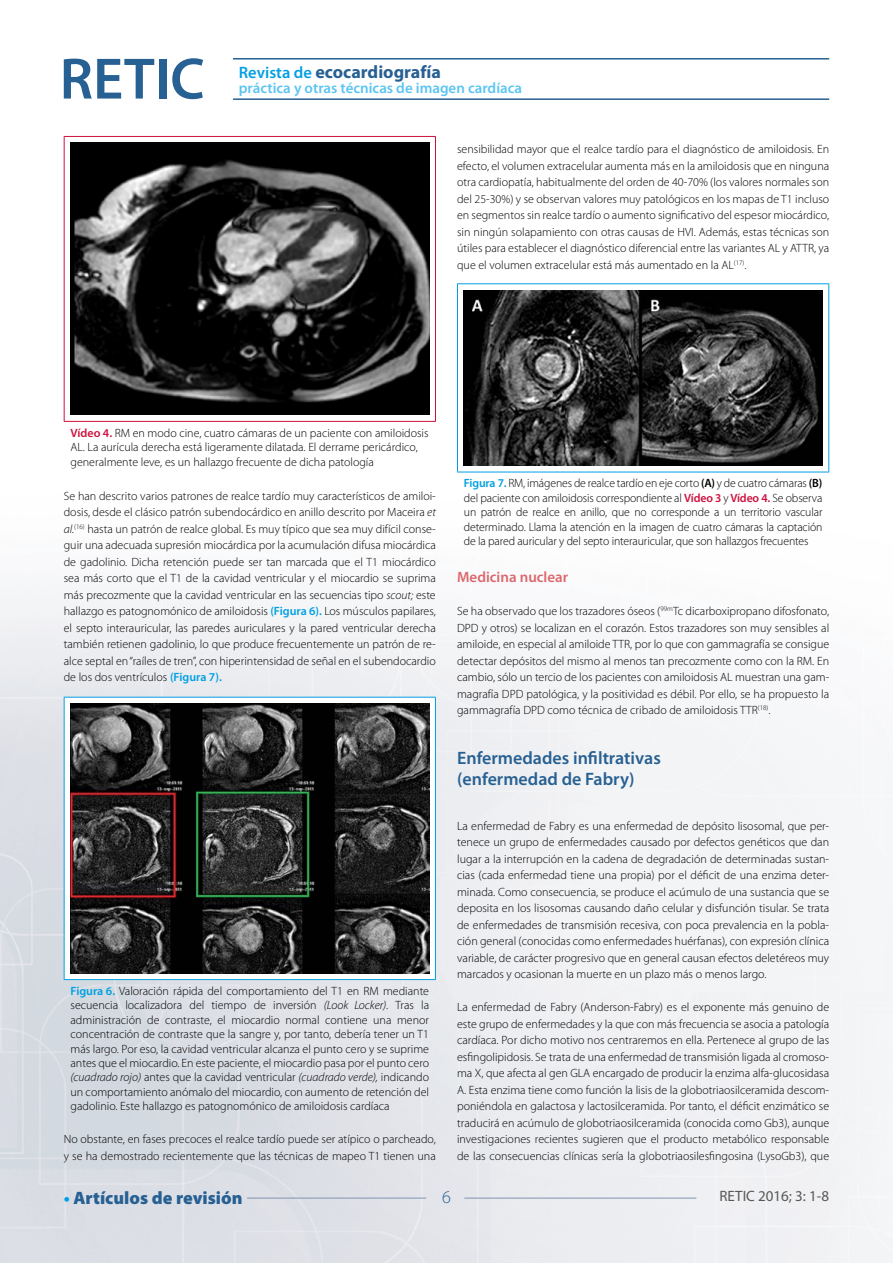
<style>
.page{position:relative;width:893px;height:1263px;background:#fff}
.page>*{position:absolute;margin:0;border:0;box-sizing:border-box;transform-origin:0 0}
.t1{font:600 18px/21.6px "Myriad Pro";color:#276092}
.t2{font:700 18px "Myriad Pro";color:#276092}
.t3{font:900 18px "Myriad Pro";color:#276092}
.t4{font:300 18px "Myriad Pro";color:#276092}
.t5{font:600 15px "Myriad Pro";color:#5bc5f2}
.t6{font:15px "Myriad Pro";color:#575756}
.t7{font:600 15px "Myriad Pro";color:#db686d}
.t8{font:300 12px/16.5px "Myriad Pro";color:#000;text-align:justify}
.s1{font-weight:600;font-size:16.5px;color:#009fe3}
.s2{font-weight:600;color:#cd123e}
.s3{font-style:italic}
.s4{font-weight:600;color:#009fe3}
.s5{font-weight:600}
.s6{font-weight:700;color:#009fe3}
</style>
<div class="page">
<img style="left:0;top:58px;width:893px;height:1205px">
<hr style="left:247px;top:1198px;width:179px;height:1px;background:#8194b0">
<hr style="left:464px;top:1198px;width:232px;height:1px;background:#8194b0">
<hr style="left:233px;top:58px;width:596px;height:2px;background:#276092">
<hr style="left:233px;top:98px;width:596px;height:2px;background:#276092">
<svg style="left:64px;top:59px;width:90px;height:40px"></svg>
<div style="left:159px;top:59px;width:7px;height:40px;background:#276092"></div>
<svg style="left:172px;top:58px;width:31px;height:41px"></svg>
<div style="left:64px;top:136px;width:371px;height:285px;background:#fff"></div>
<hr style="left:64px;top:136px;width:372px;height:1px;background:#cd123e">
<hr style="left:64px;top:137px;width:1px;height:284px;background:#cd123e">
<hr style="left:435px;top:137px;width:1px;height:284px;background:#cd123e">
<hr style="left:64px;top:421px;width:372px;height:1px;background:#cd123e">
<img style="left:70px;top:143px;width:359px;height:272px">
<div style="left:64px;top:697px;width:371px;height:282px;background:#fff"></div>
<hr style="left:64px;top:697px;width:372px;height:1px;background:#009fe3">
<hr style="left:64px;top:697px;width:1px;height:282px;background:#009fe3">
<hr style="left:435px;top:697px;width:1px;height:282px;background:#009fe3">
<hr style="left:64px;top:979px;width:372px;height:1px;background:#009fe3">
<img style="left:70px;top:703px;width:359px;height:270px">
<div style="left:457px;top:284px;width:372px;height:188px;background:#fff"></div>
<hr style="left:457px;top:283px;width:372px;height:1px;background:#009fe3">
<hr style="left:457px;top:284px;width:1px;height:188px;background:#009fe3">
<hr style="left:828px;top:284px;width:1px;height:188px;background:#009fe3">
<hr style="left:457px;top:472px;width:372px;height:1px;background:#009fe3">
<img style="left:463px;top:290px;width:360px;height:175px">
<h1 class="t2" style="left:239px;top:60px;width:204px"><span class="s1">Revista de</span> ecocardiografía</h1>
<p class="t5" style="left:239px;top:78px;width:285px">práctica y otras técnicas de imagen cardíaca</p>
<p class="t8" style="left:457px;top:141px;width:374px">sensibilidad mayor que el realce tardío para el diagnóstico de amiloidosis. En efecto, el volumen extracelular aumenta más en la amiloidosis que en ninguna otra cardiopatía, habitualmente del orden de 40-70% (los valores normales son del 25-30%) y se observan valores muy patológicos en los mapas de T1 incluso en segmentos sin realce tardío o aumento significativo del espesor miocárdico, sin ningún solapamiento con otras causas de HVI. Además, estas técnicas son útiles para establecer el diagnóstico diferencial entre las variantes AL y ATTR, ya que el volumen extracelular está más aumentado en la AL<sup>(17)</sup>.</p>
<p class="t8" style="left:71px;top:426px;width:360px;line-height:14.4px;text-align:left"><span class="s2">Vídeo 4.</span> RM en modo cine, cuatro cámaras de un paciente con amiloidosis<br>AL. La aurícula derecha está ligeramente dilatada. El derrame pericárdico, generalmente leve, es un hallazgo frecuente de dicha patología</p>
<p class="t8" style="left:64px;top:487px;width:374px">Se han descrito varios patrones de realce tardío muy característicos de amiloi&shy;dosis, desde el clásico patrón subendocárdico en anillo descrito por Maceira <span class="s3">et al.</span><sup>(16)</sup> hasta un patrón de realce global. Es muy típico que sea muy difícil conse&shy;guir una adecuada supresión miocárdica por la acumulación difusa miocárdica de gadolinio. Dicha retención puede ser tan marcada que el T1 miocárdico sea más corto que el T1 de la cavidad ventricular y el miocardio se suprima más precozmente que la cavidad ventricular en las secuencias tipo <span class="s3">scout;</span> este hallazgo es patognomónico de amiloidosis <span class="s4">(Figura 6).</span> Los músculos papilares, el septo interauricular, las paredes auriculares y la pared ventricular derecha también retienen gadolinio, lo que produce frecuentemente un patrón de re&shy;alce septal en “raíles de tren”, con hiperintensidad de señal en el subendocardio de los dos ventrículos <span class="s4">(Figura 7).</span></p>
<p class="t8" style="left:71px;top:984px;width:360px;line-height:14.4px"><span class="s4">Figura 6.</span> Valoración rápida del comportamiento del T1 en RM mediante secuencia localizadora del tiempo de inversión <span class="s3">(Look Locker).</span> Tras la administración de contraste, el miocardio normal contiene una menor concentración de contraste que la sangre y, por tanto, debería tener un T1 más largo. Por eso, la cavidad ventricular alcanza el punto cero y se suprime antes que el miocardio. En este paciente, el miocardio pasa por el punto cero <span class="s3">(cuadrado rojo)</span> antes que la cavidad ventricular <span class="s3">(cuadrado verde),</span> indicando un comportamiento anómalo del miocardio, con aumento de retención del gadolinio. Este hallazgo es patognomónico de amiloidosis cardíaca</p>
<p class="t8" style="left:64px;top:1131px;width:374px">No obstante, en fases precoces el realce tardío puede ser atípico o parcheado, y se ha demostrado recientemente que las técnicas de mapeo T1 tienen una</p>
<p class="t8" style="left:464px;top:476px;width:360px;line-height:14.4px"><span class="s4">Figura 7.</span> RM, imágenes de realce tardío en eje corto <span class="s5">(A)</span> y de cuatro cámaras <span class="s5">(B) </span>del paciente con amiloidosis correspondiente al <span class="s2">Vídeo 3</span> y <span class="s2">Vídeo 4.</span> Se observa un patrón de realce en anillo, que no corresponde a un territorio vascular determinado. Llama la atención en la imagen de cuatro cámaras la captación de la pared auricular y del septo interauricular, que son hallazgos frecuentes</p>
<p class="t7" style="left:457px;top:567px;width:113px">Medicina nuclear</p>
<p class="t8" style="left:457px;top:603px;width:374px">Se ha observado que los trazadores óseos (<sup>99m</sup>Tc dicarboxipropano difosfonato, DPD y otros) se localizan en el corazón. Estos trazadores son muy sensibles al amiloide, en especial al amiloide TTR, por lo que con gammagrafía se consigue detectar depósitos del mismo al menos tan precozmente como con la RM. En cambio, sólo un tercio de los pacientes con amiloidosis AL muestran una gam&shy;magrafía DPD patológica, y la positividad es débil. Por ello, se ha propuesto la gammagrafía DPD como técnica de cribado de amiloidosis TTR<sup>(18)</sup>.</p>
<h1 class="t1" style="left:457px;top:746px;width:205px">Enfermedades infiltrativas (enfermedad de Fabry)</h1>
<p class="t8" style="left:457px;top:817px;width:374px">La enfermedad de Fabry es una enfermedad de depósito lisosomal, que per&shy;tenece un grupo de enfermedades causado por defectos genéticos que dan lugar a la interrupción en la cadena de degradación de determinadas sustan&shy;cias (cada enfermedad tiene una propia) por el déficit de una enzima deter&shy;minada. Como consecuencia, se produce el acúmulo de una sustancia que se deposita en los lisosomas causando daño celular y disfunción tisular. Se trata de enfermedades de transmisión recesiva, con poca prevalencia en la pobla&shy;ción general (conocidas como enfermedades huérfanas), con expresión clínica variable, de carácter progresivo que en general causan efectos deletéreos muy marcados y ocasionan la muerte en un plazo más o menos largo.</p>
<p class="t8" style="left:457px;top:999px;width:374px">La enfermedad de Fabry (Anderson-Fabry) es el exponente más genuino de este grupo de enfermedades y la que con más frecuencia se asocia a patología cardíaca. Por dicho motivo nos centraremos en ella. Pertenece al grupo de las esfingolipidosis. Se trata de una enfermedad de transmisión ligada al cromoso&shy;ma X, que afecta al gen GLA encargado de producir la enzima alfa-glucosidasa A. Esta enzima tiene como función la lisis de la globotriaosilceramida descom&shy;poniéndola en galactosa y lactosilceramida. Por tanto, el déficit enzimático se traducirá en acúmulo de globotriaosilceramida (conocida como Gb3), aunque investigaciones recientes sugieren que el producto metabólico responsable de las consecuencias clínicas sería la globotriaosilesfingosina (LysoGb3), que</p>
<h1 class="t3" style="left:64px;top:1186px;width:180px"><span class="s6">•</span> Artículos de revisión</h1>
<h1 class="t4" style="left:442px;top:1187px;width:10px">6</h1>
<p class="t6" style="left:719px;top:1187px;width:111px">RETIC 2016; 3: 1-8</p>
</div>
